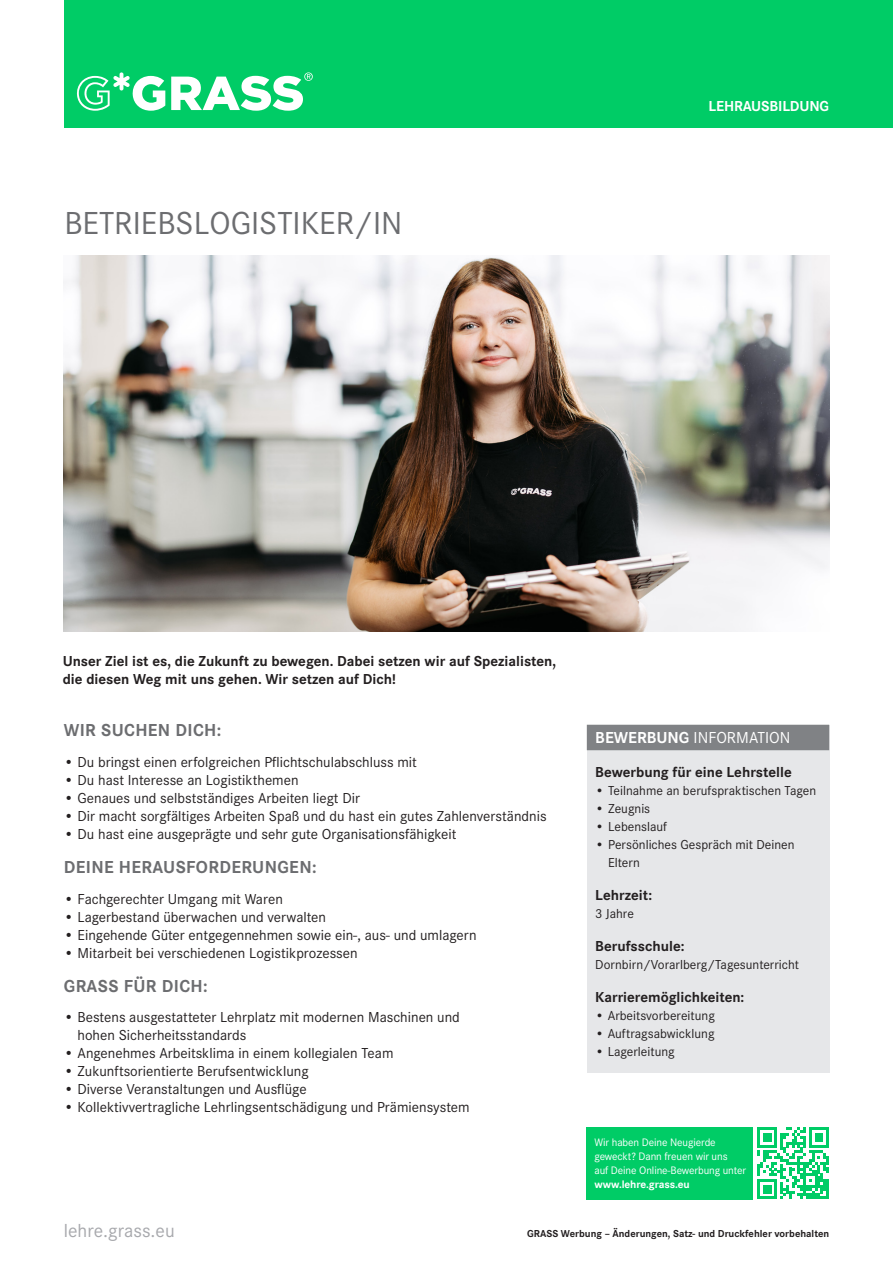
<style>
.page{position:relative;width:893px;height:1263px;background:#fff}
.page>*{position:absolute;margin:0;border:0;box-sizing:border-box;transform-origin:0 0}
.t1{font:33px "Corporate S";color:#6c6d70}
.t2{font:19.5px "Corporate S";color:#a8a9ad}
.t3{font:700 18px "Corporate S";letter-spacing:.02em;color:#6c6d70}
.t4{font:16.5px "Corporate S";color:#fff}
.t5{font:15px/18px "Corporate S";color:#231f20}
.t6{font:700 15px/18px "Corporate S";color:#231f20}
.t7{font:700 15px "Corporate S";letter-spacing:-.01em;color:#fff}
.t8{font:13.5px/18px "Corporate S";color:#231f20}
.t9{font:11.25px "Corporate S";letter-spacing:-.01em;color:#fff}
.t10{font:700 11.25px "Corporate S";letter-spacing:-.01em;color:#fff}
.t11{font:700 10.5px "Corporate S";color:#231f20}
.s1{font-weight:700}
</style>
<div class="page">
<div style="left:64px;top:0;width:829px;height:128px;background:#0c6"></div>
<svg style="left:77px;top:72px;width:88px;height:39px"></svg>
<svg style="left:171px;top:72px;width:142px;height:39px"></svg>
<img style="left:64px;top:255px;width:765px;height:376px">
<div style="left:587px;top:725px;width:242px;height:347px;background:#e6e7e9"></div>
<div style="left:587px;top:725px;width:242px;height:25px;background:#808285"></div>
<div style="left:587px;top:1127px;width:166px;height:72px;background:#0c6"></div>
<svg style="left:757px;top:1127px;width:72px;height:72px"></svg>
<p class="t1" style="left:64px;top:204px;width:340px">BETRIEBSLOGISTIKER/IN</p>
<p class="t7" style="left:709px;top:97px;width:122px">LEHRAUSBILDUNG</p>
<p class="t6" style="left:63px;top:653px;width:495px">Unser Ziel ist es, die Zukunft zu bewegen. Dabei setzen wir auf Spezialisten, die diesen Weg mit uns gehen. Wir setzen auf Dich!</p>
<p class="t3" style="left:64px;top:720px;width:159px">WIR SUCHEN DICH:</p>
<p class="t5" style="left:64px;top:753px;width:355px">• Du bringst einen erfolgreichen Pflichtschulabschluss mit</p>
<p class="t5" style="left:64px;top:771px;width:236px">• Du hast Interesse an Logistikthemen</p>
<p class="t5" style="left:64px;top:789px;width:298px">• Genaues und selbstständiges Arbeiten liegt Dir</p>
<p class="t5" style="left:64px;top:807px;width:484px">• Dir macht sorgfältiges Arbeiten Spaß und du hast ein gutes Zahlenverständnis</p>
<p class="t5" style="left:64px;top:825px;width:394px">• Du hast eine ausgeprägte und sehr gute Organisationsfähigkeit</p>
<p class="t3" style="left:64px;top:857px;width:254px">DEINE HERAUSFORDERUNGEN:</p>
<p class="t5" style="left:64px;top:890px;width:221px">• Fachgerechter Umgang mit Waren</p>
<p class="t5" style="left:64px;top:908px;width:264px">• Lagerbestand überwachen und verwalten</p>
<p class="t5" style="left:64px;top:926px;width:414px">• Eingehende Güter entgegennehmen sowie ein-, aus- und umlagern</p>
<p class="t5" style="left:64px;top:944px;width:295px">• Mitarbeit bei verschiedenen Logistikprozessen</p>
<p class="t3" style="left:64px;top:975px;width:145px">GRASS FÜR DICH:</p>
<p class="t5" style="left:78px;top:1008px;width:384px;text-indent:-14px">• Bestens ausgestatteter Lehrplatz mit modernen Maschinen und hohen Sicherheitsstandards</p>
<p class="t5" style="left:64px;top:1044px;width:331px">• Angenehmes Arbeitsklima in einem kollegialen Team</p>
<p class="t5" style="left:64px;top:1062px;width:246px">• Zukunftsorientierte Berufsentwicklung</p>
<p class="t5" style="left:64px;top:1080px;width:244px">• Diverse Veranstaltungen und Ausflüge</p>
<p class="t5" style="left:64px;top:1098px;width:407px">• Kollektivvertragliche Lehrlingsentschädigung und Prämiensystem</p>
<p class="t4" style="left:595px;top:728px;width:197px"><span class="s1">BEWERBUNG</span> INFORMATION</p>
<p class="t6" style="left:595px;top:763px;width:198px">Bewerbung für eine Lehrstelle</p>
<p class="t8" style="left:595px;top:782px;width:222px">• Teilnahme an berufspraktischen Tagen</p>
<p class="t8" style="left:595px;top:800px;width:56px">• Zeugnis</p>
<p class="t8" style="left:595px;top:818px;width:73px">• Lebenslauf</p>
<p class="t8" style="left:608px;top:836px;width:188px;text-indent:-13px">• Persönliches Gespräch mit Deinen<br>Eltern</p>
<p class="t6" style="left:595px;top:886px;width:58px">Lehrzeit:</p>
<p class="t8" style="left:595px;top:905px;width:40px">3 Jahre</p>
<p class="t6" style="left:595px;top:937px;width:91px">Berufsschule:</p>
<p class="t8" style="left:595px;top:956px;width:205px">Dornbirn/Vorarlberg/Tagesunterricht</p>
<p class="t6" style="left:595px;top:988px;width:151px">Karrieremöglichkeiten:</p>
<p class="t8" style="left:595px;top:1007px;width:121px">• Arbeitsvorbereitung</p>
<p class="t8" style="left:595px;top:1025px;width:121px">• Auftragsabwicklung</p>
<p class="t8" style="left:595px;top:1043px;width:81px">• Lagerleitung</p>
<p class="t9" style="left:594px;top:1135px;width:123px">Wir haben Deine Neugierde</p>
<p class="t9" style="left:594px;top:1150px;width:135px">geweckt? Dann freuen wir uns</p>
<p class="t9" style="left:594px;top:1164px;width:153px">auf Deine Online-Bewerbung unter</p>
<p class="t10" style="left:594px;top:1178px;width:97px">www.lehre.grass.eu</p>
<h2 class="t2" style="left:64px;top:1220px;width:112px">lehre.grass.eu</h2>
<p class="t11" style="left:527px;top:1228px;width:303px">GRASS Werbung – Änderungen, Satz- und Druckfehler vorbehalten</p>
</div>
